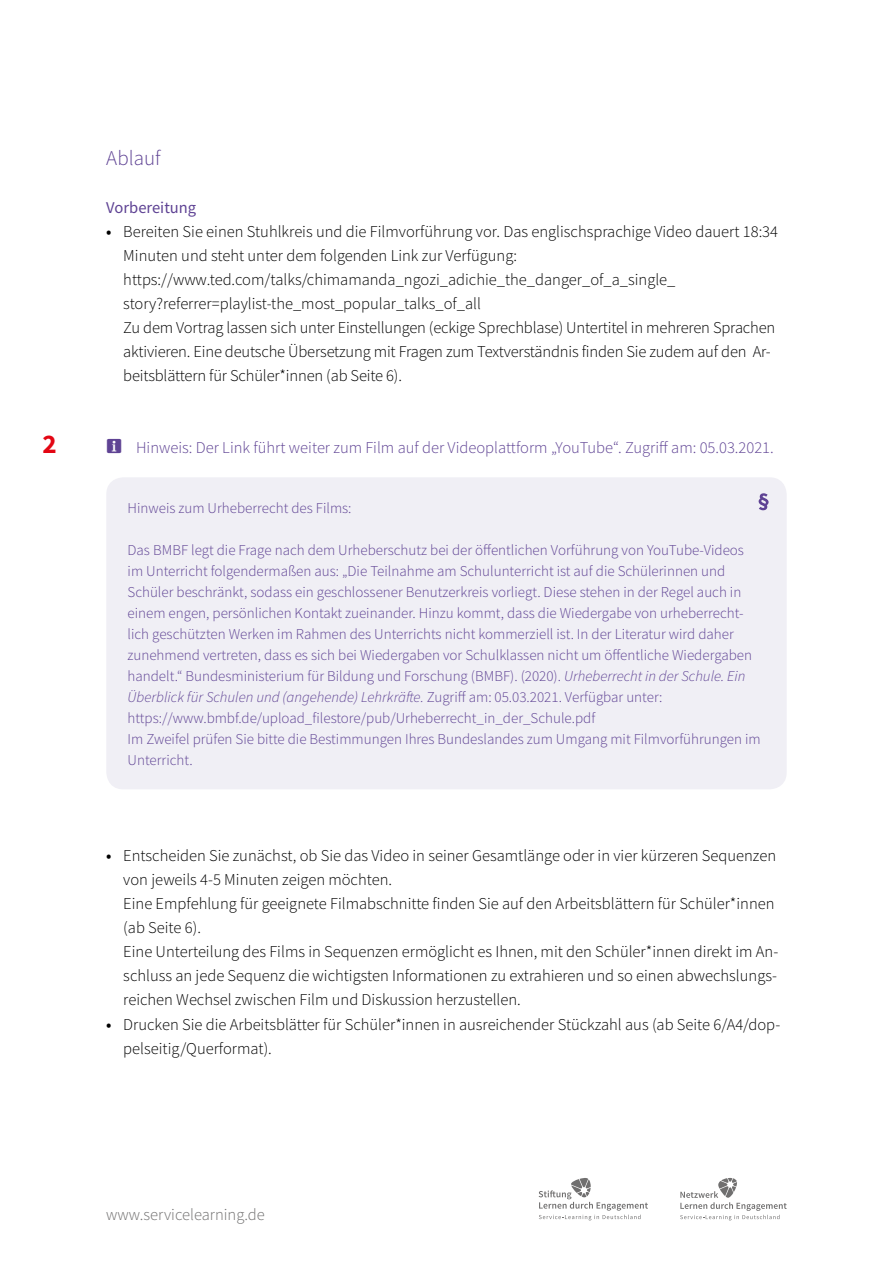
<style>
.page{position:relative;width:893px;height:1263px;background:#fff}
.page>*{position:absolute;margin:0;border:0;box-sizing:border-box;transform-origin:0 0}
.t1{font:700 27px "Source Sans Pro";color:#e30613}
.t2{font:300 21px "Source Sans Pro";color:#5f4394}
.t3{font:300 16.5px/24px "Source Sans Pro";color:#000}
.t4{font:300 16.5px "Source Sans Pro";color:#5f4394}
.t5{font:300 16.5px "Source Sans Pro";color:#706f6f}
.t6{font:16.5px "Source Sans Pro";color:#5f4394}
.t7{font:300 15px/21px "Source Sans Pro";color:#5f4394}
.s1{font-weight:600}
.s2{font-style:italic}
</style>
<div class="page">
<svg style="left:539px;top:1178px;width:109px;height:42px"></svg>
<svg style="left:680px;top:1178px;width:107px;height:42px"></svg>
<div style="left:106px;top:477px;width:681px;height:312px;background:#f0eff5;border-radius:17px"></div>
<svg style="left:759px;top:493px;width:10px;height:17px"></svg>
<h1 class="t1" style="left:43px;top:426px;width:16px">2</h1>
<p class="t2" style="left:106px;top:145px;width:56px">Ablauf</p>
<p class="t6" style="left:106px;top:197px;width:91px">Vorbereitung</p>
<p class="t3" style="left:123px;top:220px;width:656px;text-indent:-17px"><span class="s1">•</span> Bereiten Sie einen Stuhlkreis und die Filmvorführung vor. Das englischsprachige Video dauert 18:34<br>Minuten und steht unter dem folgenden Link zur Verfügung: https://www.ted.com/talks/chimamanda_ngozi_adichie_the_danger_of_a_single_ story?referrer=playlist-the_most_popular_talks_of_all<br>Zu dem Vortrag lassen sich unter Einstellungen (eckige Sprechblase) Untertitel in mehreren Sprachen aktivieren. Eine deutsche Übersetzung mit Fragen zum Textverständnis finden Sie zudem auf den Ar&shy;beitsblättern für Schüler*innen (ab Seite 6).</p>
<p class="t4" style="left:136px;top:438px;width:639px">Hinweis: Der Link führt weiter zum Film auf der Videoplattform „YouTube“. Zugriff am: 05.03.2021.</p>
<p class="t7" style="left:128px;top:497px;width:225px">Hinweis zum Urheberrecht des Films:</p>
<p class="t7" style="left:128px;top:539px;width:635px">Das BMBF legt die Frage nach dem Urheberschutz bei der öffentlichen Vorführung von YouTube-Videos im Unterricht folgendermaßen aus: „Die Teilnahme am Schulunterricht ist auf die Schülerinnen und Schüler beschränkt, sodass ein geschlossener Benutzerkreis vorliegt. Diese stehen in der Regel auch in einem engen, persönlichen Kontakt zueinander. Hinzu kommt, dass die Wiedergabe von urheberrecht&shy;lich geschützten Werken im Rahmen des Unterrichts nicht kommerziell ist. In der Literatur wird daher zunehmend vertreten, dass es sich bei Wiedergaben vor Schulklassen nicht um öffentliche Wiedergaben handelt.“ Bundesministerium für Bildung und Forschung (BMBF). (2020). <span class="s2">Urheberrecht in der Schule. Ein Überblick für Schulen und (angehende) Lehrkräfte.</span> Zugriff am: 05.03.2021. Verfügbar unter: https://www.bmbf.de/upload_filestore/pub/Urheberrecht_in_der_Schule.pdf<br>Im Zweifel prüfen Sie bitte die Bestimmungen Ihres Bundeslandes zum Umgang mit Filmvorführungen im Unterricht.</p>
<p class="t3" style="left:123px;top:844px;width:656px;text-indent:-17px"><span class="s1">•</span> Entscheiden Sie zunächst, ob Sie das Video in seiner Gesamtlänge oder in vier kürzeren Sequenzen von jeweils 4-5 Minuten zeigen möchten.<br>Eine Empfehlung für geeignete Filmabschnitte finden Sie auf den Arbeitsblättern für Schüler*innen (ab Seite 6).<br>Eine Unterteilung des Films in Sequenzen ermöglicht es Ihnen, mit den Schüler*innen direkt im An&shy;schluss an jede Sequenz die wichtigsten Informationen zu extrahieren und so einen abwechslungs&shy;reichen Wechsel zwischen Film und Diskussion herzustellen.</p>
<p class="t3" style="left:123px;top:1012px;width:658px;text-indent:-17px"><span class="s1">•</span> Drucken Sie die Arbeitsblätter für Schüler*innen in ausreichender Stückzahl aus (ab Seite 6/A4/dop&shy;pelseitig/Querformat).</p>
<p class="t5" style="left:106px;top:1205px;width:160px">www.servicelearning.de</p>
</div>
